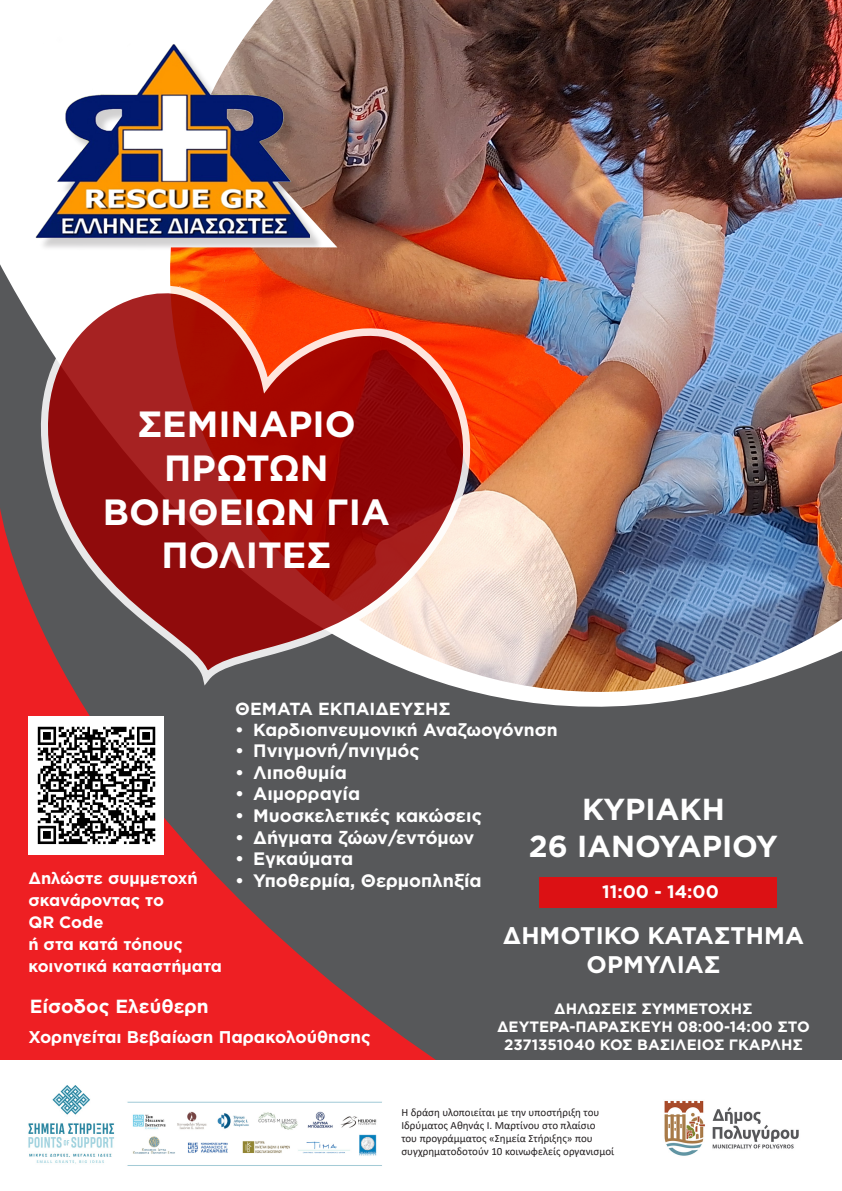
<style>
.page{position:relative;width:842px;height:1191px;background:#fff}
.page>*{position:absolute;margin:0;border:0;box-sizing:border-box;transform-origin:0 0}
.t1{font:700 36.5px/43.7px "Gotham Greek";color:#fff;text-align:center}
.t2{font:700 30.4px "Gotham Greek";color:#fff}
.t3{font:700 24px/28.8px "Gotham Greek";color:#fff;text-align:center}
.t4{font:700 19px "Gotham Greek";color:#fff}
.t5{font:700 18px "Gotham Greek";color:#fff}
.t6{font:700 17.5px "Gotham Greek";color:#fff}
.t7{font:700 17px "Gotham Greek";color:#fff}
.t8{font:700 16.5px/22px "Gotham Greek";color:#fff}
.t9{font:700 15px/18px "Gotham Greek";color:#fff;text-align:center}
.t10{font:11px/13.2px "Calibri";color:#231f20}
</style>
<div class="page">
<div style="left:554px;top:692px;width:288px;height:368px;background:#57585a"></div>
<svg style="left:0;top:702px;width:554px;height:358px;background:#954043"></svg>
<img style="left:310px;top:0;width:532px;height:692px">
<svg style="left:0;top:243px;width:531px;height:497px;background:#a64a42"></svg>
<div style="left:540px;top:877px;width:237px;height:30px;background:#dc1114"></div>
<img style="left:28px;top:716px;width:136px;height:139px">
<svg style="left:323px;top:135px;width:14px;height:112px;background:#926555"></svg>
<div style="left:39px;top:6px;width:284px;height:294px;background:#231f20;opacity:.21"></div>
<img style="left:29px;top:0;width:281px;height:287px">
<img style="left:28px;top:1085px;width:86px;height:79px">
<img style="left:127px;top:1101px;width:255px;height:65px">
<img style="left:664px;top:1100px;width:135px;height:56px">
<p class="t1" style="left:137px;top:401px;width:220px">ΣΕΜΙΝΆΡΙΟ</p>
<p class="t1" style="left:164px;top:445px;width:166px">ΠΡΏΤΩΝ</p>
<p class="t1" style="left:103px;top:489px;width:287px">ΒΟΗΘΕΙΏΝ ΓΙΑ<br>ΠΟΛΊΤΕΣ</p>
<p class="t6" style="left:235px;top:698px;width:217px">ΘΕΜΑΤΑ ΕΚΠΑΙΔΕΥΣΗΣ</p>
<p class="t6" style="left:235px;top:719px;width:324px">• Καρδιοπνευμονική Αναζωογόνηση</p>
<p class="t5" style="left:235px;top:740px;width:186px">• Πνιγμονή/πνιγμός</p>
<p class="t5" style="left:235px;top:762px;width:113px">• Λιποθυμία</p>
<p class="t5" style="left:235px;top:783px;width:126px">• Αιμορραγία</p>
<p class="t5" style="left:235px;top:805px;width:248px">• Μυοσκελετικές κακώσεις</p>
<p class="t5" style="left:235px;top:827px;width:241px">• Δήγματα ζώων/εντόμων</p>
<p class="t5" style="left:235px;top:848px;width:120px">• Εγκαύματα</p>
<p class="t5" style="left:235px;top:870px;width:248px">• Υποθερμία, Θερμοπληξία</p>
<p class="t2" style="left:582px;top:792px;width:144px">ΚΥΡΙΑΚΗ</p>
<p class="t2" style="left:529px;top:828px;width:250px">26 ΙΑΝΟΥΑΡΙΟΥ</p>
<p class="t8" style="left:28px;top:866px;width:171px">Δηλώστε συμμετοχή</p>
<p class="t8" style="left:28px;top:888px;width:137px">σκανάροντας το</p>
<p class="t8" style="left:28px;top:910px;width:77px">QR Code</p>
<p class="t8" style="left:28px;top:932px;width:195px">ή στα κατά τόπους κοινοτικά καταστήματα</p>
<p class="t5" style="left:602px;top:881px;width:118px">11:00 - 14:00</p>
<p class="t3" style="left:503px;top:920px;width:301px">ΔΗΜΟΤΙΚΌ ΚΑΤΆΣΤΗΜΑ<br>ΟΡΜΎΛΙΑΣ</p>
<p class="t9" style="left:554px;top:999px;width:200px">ΔΗΛΏΣΕΙΣ ΣΥΜΜΕΤΟΧΉ Σ</p>
<p class="t9" style="left:497px;top:1017px;width:314px">ΔΕΥΤΈΡΑ-ΠΑΡΑΣΚΕΥΉ 08:00-14:00 ΣΤΟ<br>2371351040 ΚΟΣ ΒΑΣΊΛΕΙΟΣ ΓΚΑΡΛΉ Σ</p>
<p class="t4" style="left:30px;top:995px;width:180px">Είσοδος Ελεύθερη</p>
<p class="t7" style="left:28px;top:1027px;width:344px">Χορηγείται Βεβαίωση Παρακολούθησης</p>
<p class="t10" style="left:401px;top:1105px;width:214px">Η δράση υλοποιείται με την υποστήριξη του Ιδρύματος Αθηνάς Ι. Μαρτίνου στο πλαίσιο του προγράμματος «Σημεία Στήριξης» που συγχρηματοδοτούν 10 κοινωφελείς οργανισμοί</p>
</div>
